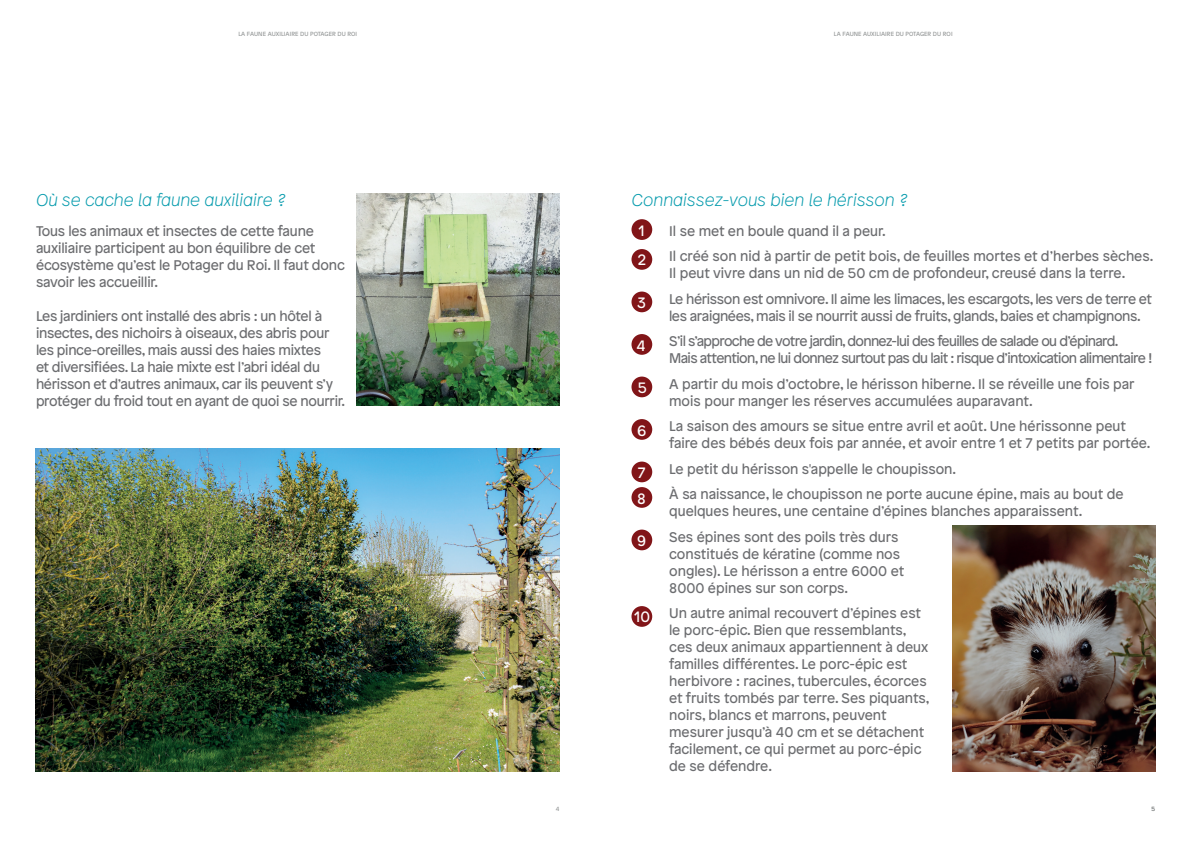
<style>
.page{position:relative;width:1191px;height:842px;background:#fff}
.page>*{position:absolute;margin:0;border:0;box-sizing:border-box;transform-origin:0 0}
.t1{font:italic 100 17px "Patron";color:#069bad}
.t2{font:15px/29.1px "Patron";color:#fff}
.t3{font:14px/17px "Patron";letter-spacing:-.01em;color:#6c6d70}
.t4{font:14px/25.5px "Patron";letter-spacing:-.045em;color:#6c6d70}
.t5{font:6px "Patron";letter-spacing:.01em;color:#939696}
</style>
<div class="page">
<img style="left:36px;top:448px;width:523px;height:323px">
<div style="left:631px;top:219px;width:21px;height:21px;background:#811518;border-radius:50%"></div>
<div style="left:631px;top:249px;width:21px;height:21px;background:#811518;border-radius:50%"></div>
<div style="left:631px;top:292px;width:21px;height:20px;background:#811518;border-radius:50%"></div>
<div style="left:631px;top:377px;width:21px;height:20px;background:#811518;border-radius:50%"></div>
<div style="left:631px;top:419px;width:21px;height:21px;background:#811518;border-radius:50%"></div>
<div style="left:631px;top:462px;width:21px;height:20px;background:#811518;border-radius:50%"></div>
<div style="left:631px;top:487px;width:21px;height:21px;background:#811518;border-radius:50%"></div>
<div style="left:631px;top:530px;width:21px;height:20px;background:#811518;border-radius:50%"></div>
<div style="left:631px;top:606px;width:21px;height:21px;background:#811518;border-radius:50%"></div>
<div style="left:631px;top:334px;width:21px;height:21px;background:#811518;border-radius:50%"></div>
<img style="left:357px;top:193px;width:202px;height:213px">
<img style="left:952px;top:526px;width:203px;height:245px">
<p class="t5" style="left:238px;top:30px;width:120px">LA FAUNE AUXILIAIRE DU POTAGER DU ROI</p>
<p class="t5" style="left:834px;top:29px;width:120px">LA FAUNE AUXILIAIRE DU POTAGER DU ROI</p>
<p class="t1" style="left:36px;top:188px;width:251px">Où se cache la faune auxiliaire ?</p>
<p class="t3" style="left:36px;top:221px;width:310px">Tous les animaux et insectes de cette faune auxiliaire participent au bon équilibre de cet écosystème qu’est le Potager du Roi. Il faut donc savoir les accueillir.</p>
<p class="t3" style="left:36px;top:306px;width:311px">Les jardiniers ont installé des abris : un hôtel à insectes, des nichoirs à oiseaux, des abris pour les pince-oreilles, mais aussi des haies mixtes<br>et diversifiées. La haie mixte est l’abri idéal du hérisson et d’autres animaux, car ils peuvent s’y protéger du froid tout en ayant de quoi se nourrir.</p>
<p class="t1" style="left:631px;top:188px;width:278px">Connaissez-vous bien le hérisson ?</p>
<p class="t2" style="left:638px;top:215px;width:10px">1<br>2</p>
<p class="t2" style="left:637px;top:287px;width:10px">3</p>
<p class="t3" style="left:669px;top:217px;width:486px;line-height:25.5px">Il se met en boule quand il a peur.<br>Il créé son nid à partir de petit bois, de feuilles mortes et d’herbes sèches.</p>
<p class="t3" style="left:669px;top:260px;width:484px;line-height:25.4px">Il peut vivre dans un nid de 50 cm de profondeur, creusé dans la terre.<br>Le hérisson est omnivore. Il aime les limaces, les escargots, les vers de terre et</p>
<p class="t4" style="left:669px;top:302px;width:473px">les araignées, mais il se nourrit aussi de fruits, glands, baies et champignons.<br>S’il s’approche de votre jardin, donnez-lui des feuilles de salade ou d’épinard.</p>
<p class="t4" style="left:669px;top:345px;width:485px">Mais attention, ne lui donnez surtout pas du lait : risque d’intoxication alimentaire !<br>A partir du mois d’octobre, le hérisson hiberne. Il se réveille une fois par</p>
<p class="t3" style="left:669px;top:387px;width:458px;line-height:25.3px">mois pour manger les réserves accumulées auparavant.<br>La saison des amours se situe entre avril et août. Une hérissonne peut</p>
<p class="t3" style="left:669px;top:429px;width:483px;line-height:25.6px">faire des bébés deux fois par année, et avoir entre 1 et 7 petits par portée.<br>Le petit du hérisson s'appelle le choupisson.<br>À sa naissance, le choupisson ne porte aucune épine, mais au bout de</p>
<p class="t3" style="left:669px;top:498px;width:415px;line-height:25.6px">quelques heures, une centaine d’épines blanches apparaissent.<br>Ses épines sont des poils très durs</p>
<p class="t3" style="left:669px;top:544px;width:237px">constitués de kératine (comme nos ongles). Le hérisson a entre 6000 et<br>8000 épines sur son corps.</p>
<p class="t3" style="left:669px;top:604px;width:262px">Un autre animal recouvert d’épines est le porc-épic. Bien que ressemblants, ces deux animaux appartiennent à deux familles différentes. Le porc-épic est herbivore : racines, tubercules, écorces et fruits tombés par terre. Ses piquants, noirs, blancs et marrons, peuvent mesurer jusqu’à 40 cm et se détachent facilement, ce qui permet au porc-épic de se défendre.</p>
<p class="t2" style="left:636px;top:330px;width:11px">4</p>
<p class="t2" style="left:638px;top:372px;width:10px">5</p>
<p class="t2" style="left:637px;top:415px;width:11px">6</p>
<p class="t2" style="left:637px;top:459px;width:10px;line-height:25.5px">7<br>8</p>
<p class="t2" style="left:637px;top:525px;width:10px">9</p>
<p class="t2" style="left:634px;top:601px;width:17px">10</p>
<p class="t5" style="left:556px;top:804px;width:5px">4</p>
<p class="t5" style="left:1151px;top:804px;width:5px">5</p>
</div>
